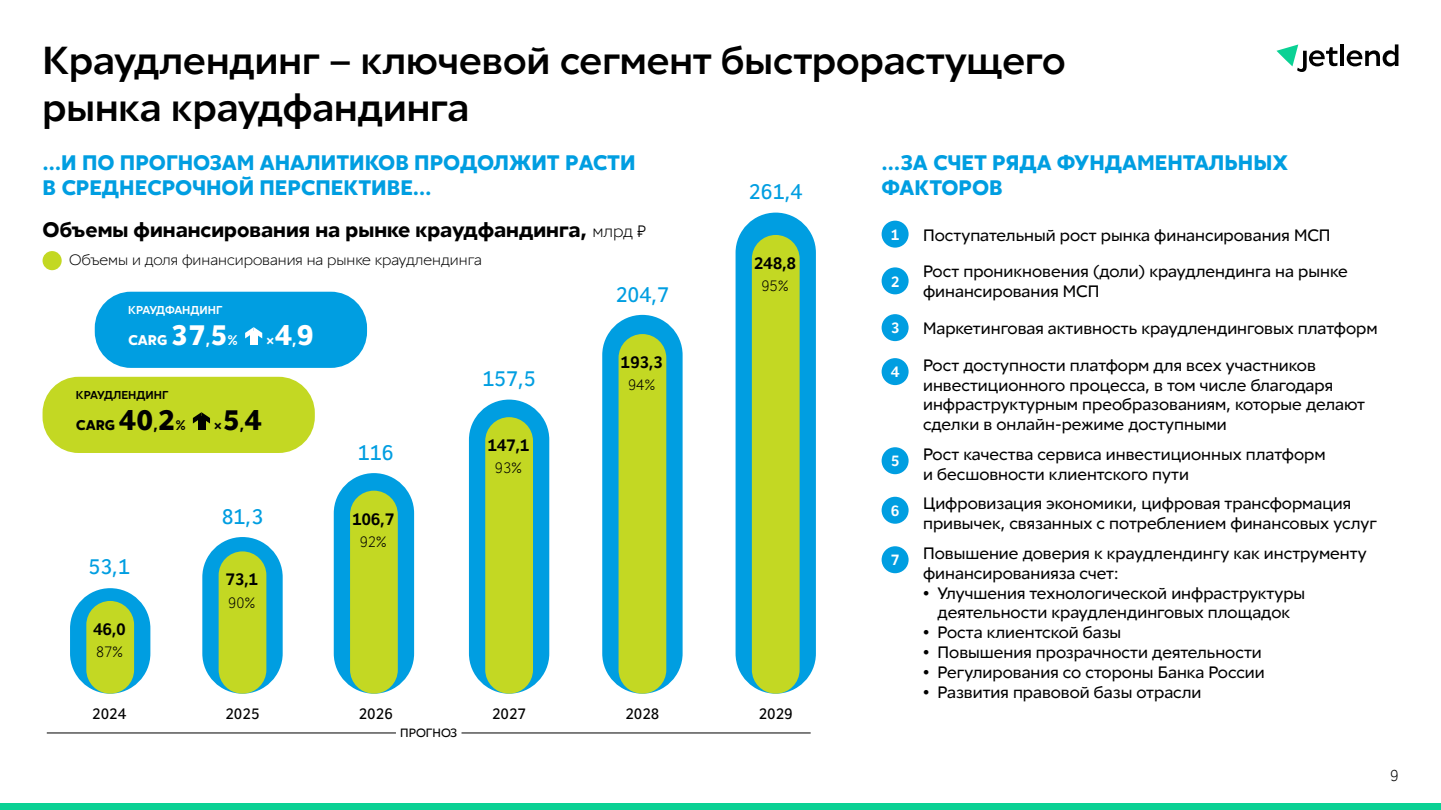
<style>
.page{position:relative;width:1441px;height:810px;background:#fff}
.page>*{position:absolute;margin:0;border:0;box-sizing:border-box;transform-origin:0 0}
.t1{font:500 39px/46.8px "Red Ring";color:#000}
.t2{font:700 21px/25.2px "Red Ring";color:#009ee1}
.t3{font:700 21px "Red Ring";color:#000}
.t4{font:21px "Red Ring";color:#009ee1}
.t5{font:16.5px/19.8px "Red Ring";color:#000}
.t6{font:500 16.5px "Red Ring";letter-spacing:-.025em;color:#000}
.t7{font:300 15.75px "Red Ring";color:#000}
.t8{font:300 15px "Red Ring";color:#000}
.t9{font:15px "Red Ring";color:#000}
.t10{font:500 14.85px "Red Ring";color:#fff}
.t11{font:700 14.1px "Red Ring";color:#000}
.t12{font:700 14.1px "Red Ring";color:#fff}
.t13{font:12px "Red Ring";color:#000}
.t14{font:500 11.4px "Red Ring";color:#000}
.t15{font:500 11.4px "Red Ring";color:#fff}
.s1{font-weight:300;font-size:16.8px}
.s2{font-family:"Helvetica Neue";font-weight:300;font-size:16.8px}
.s3{font-size:28.2px}
</style>
<div class="page">
<div style="left:0;top:804px;width:1440px;height:6px;background:#0ad194"></div>
<svg style="left:1340px;top:44px;width:3px;height:22px"></svg>
<svg style="left:1346px;top:44px;width:52px;height:22px"></svg>
<svg style="left:1276px;top:44px;width:61px;height:28px"></svg>
<div style="left:881px;top:221px;width:27px;height:27px;background:#009ee1;border-radius:50%"></div>
<div style="left:881px;top:267px;width:27px;height:27px;background:#009ee1;border-radius:50%"></div>
<div style="left:881px;top:314px;width:27px;height:27px;background:#009ee1;border-radius:50%"></div>
<div style="left:881px;top:358px;width:27px;height:27px;background:#009ee1;border-radius:50%"></div>
<div style="left:881px;top:447px;width:27px;height:27px;background:#009ee1;border-radius:50%"></div>
<div style="left:881px;top:497px;width:27px;height:27px;background:#009ee1;border-radius:50%"></div>
<div style="left:881px;top:546px;width:27px;height:27px;background:#009ee1;border-radius:50%"></div>
<div style="left:735px;top:213px;width:80px;height:481px;background:#009ee1;border-radius:40px"></div>
<div style="left:751px;top:235px;width:48px;height:459px;background:#c3d823;border-radius:24px"></div>
<div style="left:602px;top:315px;width:80px;height:379px;background:#009ee1;border-radius:40px"></div>
<div style="left:618px;top:334px;width:48px;height:360px;background:#c3d823;border-radius:24px"></div>
<div style="left:469px;top:400px;width:80px;height:294px;background:#009ee1;border-radius:40px"></div>
<div style="left:485px;top:417px;width:48px;height:277px;background:#c3d823;border-radius:24px"></div>
<div style="left:334px;top:473px;width:80px;height:221px;background:#009ee1;border-radius:40px"></div>
<div style="left:350px;top:491px;width:48px;height:203px;background:#c3d823;border-radius:24px"></div>
<div style="left:202px;top:537px;width:81px;height:157px;background:#009ee1;border-radius:40px"></div>
<div style="left:219px;top:551px;width:47px;height:143px;background:#c3d823;border-radius:24px"></div>
<div style="left:70px;top:588px;width:80px;height:106px;background:#009ee1;border-radius:40px"></div>
<div style="left:86px;top:601px;width:48px;height:93px;background:#c3d823;border-radius:24px"></div>
<hr style="left:47px;top:733px;width:763px;height:1px;background:#000">
<div style="left:396px;top:729px;width:65px;height:15px;background:#fff"></div>
<div style="left:43px;top:251px;width:19px;height:19px;background:#c3d823;border-radius:50%"></div>
<div style="left:43px;top:377px;width:272px;height:76px;background:#c3d823;border-radius:36px"></div>
<svg style="left:193px;top:412px;width:17px;height:12px"></svg>
<div style="left:198px;top:417px;width:7px;height:13px;background:#000"></div>
<div style="left:95px;top:292px;width:272px;height:76px;background:#009ee1;border-radius:36px"></div>
<svg style="left:245px;top:327px;width:17px;height:11px"></svg>
<div style="left:250px;top:332px;width:8px;height:13px;background:#fff"></div>
<h1 class="t1" style="left:43px;top:38px;width:1024px">Краудлендинг – ключевой сегмент быстрорастущего рынка краудфандинга</h1>
<p class="t2" style="left:43px;top:150px;width:594px">…И ПО ПРОГНОЗАМ АНАЛИТИКОВ ПРОДОЛЖИТ РАСТИ<br>В СРЕДНЕСРОЧНОЙ ПЕРСПЕКТИВЕ…</p>
<p class="t2" style="left:881px;top:150px;width:408px">…ЗА СЧЕТ РЯДА ФУНДАМЕНТАЛЬНЫХ<br>ФАКТОРОВ</p>
<p class="t4" style="left:749px;top:179px;width:55px">261,4</p>
<p class="t3" style="left:43px;top:216px;width:605px">Объемы финансирования на рынке краудфандинга, <span class="s1">млрд</span> <span class="s2">₽</span></p>
<p class="t8" style="left:69px;top:251px;width:414px">Объемы и доля финансирования на рынке краудлендинга</p>
<p class="t15" style="left:128px;top:303px;width:96px">КРАУДФАНДИНГ</p>
<p class="t12" style="left:128px;top:331px;width:111px">CARG <span class="s3">37</span>,<span class="s3">5</span>%</p>
<p class="t12" style="left:266px;top:331px;width:50px">×<span class="s3">4</span>,<span class="s3">9</span></p>
<p class="t14" style="left:76px;top:388px;width:94px">КРАУДЛЕНДИНГ</p>
<p class="t11" style="left:76px;top:416px;width:111px">CARG <span class="s3">40</span>,<span class="s3">2</span>%</p>
<p class="t11" style="left:213px;top:416px;width:50px">×<span class="s3">5</span>,<span class="s3">4</span></p>
<p class="t4" style="left:88px;top:554px;width:43px">53,1</p>
<p class="t6" style="left:93px;top:619px;width:34px">46,0</p>
<p class="t8" style="left:96px;top:643px;width:29px">87%</p>
<p class="t4" style="left:222px;top:503px;width:43px">81,3</p>
<p class="t6" style="left:225px;top:569px;width:34px">73,1</p>
<p class="t8" style="left:228px;top:593px;width:29px">90%</p>
<p class="t4" style="left:358px;top:439px;width:37px">116</p>
<p class="t6" style="left:352px;top:508px;width:44px">106,7</p>
<p class="t8" style="left:360px;top:532px;width:29px">92%</p>
<p class="t4" style="left:482px;top:365px;width:55px">157,5</p>
<p class="t6" style="left:487px;top:435px;width:44px">147,1</p>
<p class="t8" style="left:495px;top:459px;width:29px">93%</p>
<p class="t4" style="left:615px;top:281px;width:55px">204,7</p>
<p class="t6" style="left:620px;top:352px;width:44px">193,3</p>
<p class="t8" style="left:628px;top:376px;width:29px">94%</p>
<p class="t6" style="left:754px;top:253px;width:44px">248,8</p>
<p class="t8" style="left:761px;top:277px;width:29px">95%</p>
<p class="t9" style="left:92px;top:705px;width:36px">2024</p>
<p class="t9" style="left:225px;top:705px;width:36px">2025</p>
<p class="t9" style="left:359px;top:705px;width:36px">2026</p>
<p class="t9" style="left:492px;top:705px;width:36px">2027</p>
<p class="t9" style="left:625px;top:705px;width:36px">2028</p>
<p class="t9" style="left:758px;top:705px;width:36px">2029</p>
<p class="t13" style="left:400px;top:726px;width:59px">ПРОГНОЗ</p>
<p class="t10" style="left:890px;top:225px;width:10px">1</p>
<p class="t5" style="left:923px;top:225px;width:409px">Поступательный рост рынка финансирования МСП</p>
<p class="t10" style="left:890px;top:272px;width:10px">2</p>
<p class="t5" style="left:923px;top:262px;width:426px">Рост проникновения (доли) краудлендинга на рынке финансирования МСП</p>
<p class="t10" style="left:890px;top:319px;width:10px">3</p>
<p class="t5" style="left:923px;top:318px;width:456px">Маркетинговая активность краудлендинговых платформ</p>
<p class="t10" style="left:890px;top:363px;width:10px">4</p>
<p class="t5" style="left:923px;top:355px;width:443px">Рост доступности платформ для всех участников инвестиционного процесса, в том числе благодаря инфраструктурным преобразованиям, которые делают сделки в онлайн-режиме доступными</p>
<p class="t10" style="left:890px;top:452px;width:10px">5</p>
<p class="t5" style="left:923px;top:444px;width:404px">Рост качества сервиса инвестиционных платформ и бесшовности клиентского пути</p>
<p class="t10" style="left:890px;top:501px;width:10px">6</p>
<p class="t5" style="left:923px;top:494px;width:455px">Цифровизация экономики, цифровая трансформация привычек, связанных с потреблением финансовых услуг</p>
<p class="t10" style="left:890px;top:551px;width:10px">7</p>
<p class="t5" style="left:923px;top:543px;width:445px">Повышение доверия к краудлендингу как инструменту финансированияза счет:</p>
<p class="t5" style="left:923px;top:583px;width:383px;text-align:center">• Улучшения технологической инфраструктуры деятельности краудлендинговых площадок</p>
<p class="t5" style="left:923px;top:623px;width:200px">• Роста клиентской базы</p>
<p class="t5" style="left:923px;top:642px;width:340px">• Повышения прозрачности деятельности</p>
<p class="t5" style="left:923px;top:662px;width:343px">• Регулирования со стороны Банка России</p>
<p class="t5" style="left:923px;top:682px;width:280px">• Развития правовой базы отрасли</p>
<p class="t7" style="left:1389px;top:766px;width:10px">9</p>
</div>
